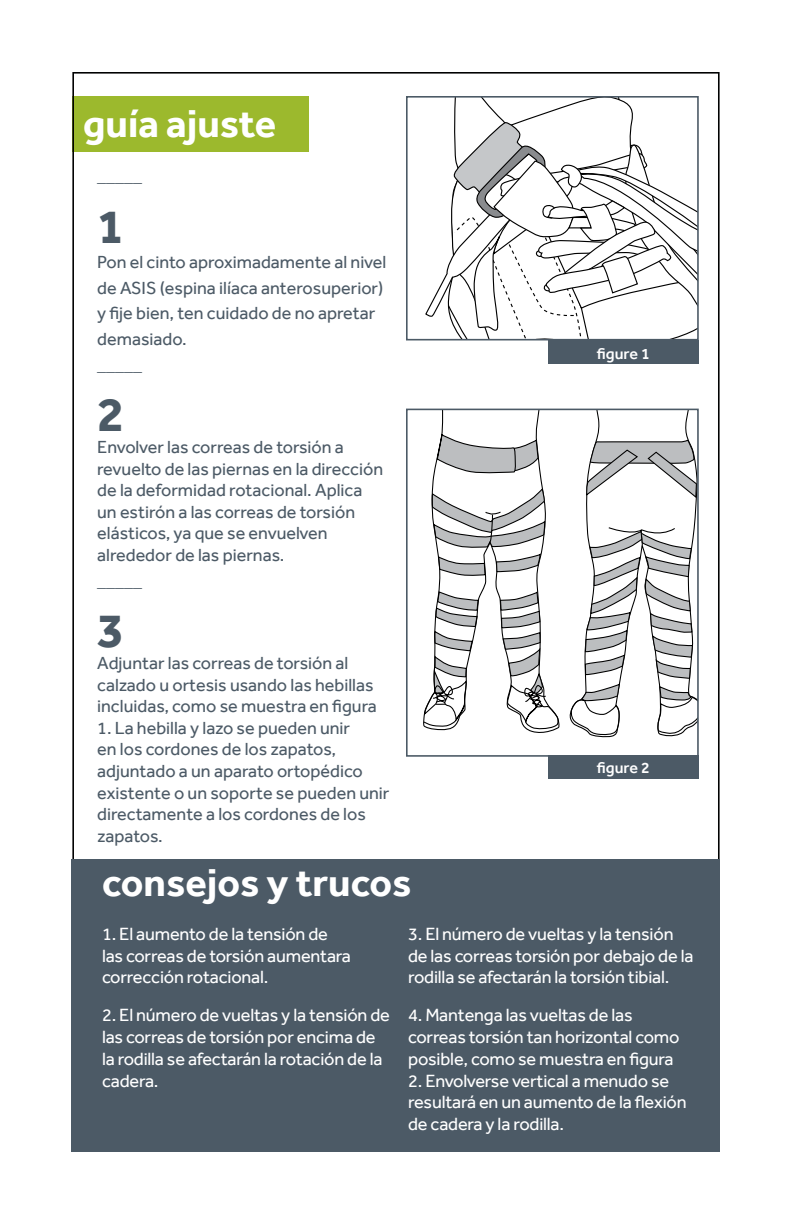
<style>
.page{position:relative;width:792px;height:1224px;background:#fff}
.page>*{position:absolute;margin:0;border:0;box-sizing:border-box;transform-origin:0 0}
.t1{font:700 50px "Effra";color:#4c5a66}
.t2{font:700 40px "Effra";color:#fff}
.t3{font:18.2px/21.8px "Effra";letter-spacing:-.01em;color:#fff}
.t4{font:18px/21.6px "Effra";color:#4c5a66}
.t5{font:500 16px "Effra";color:#fff}
</style>
<div class="page">
<div style="left:72px;top:96px;width:236px;height:55px;background:#9cb92d"></div>
<svg style="left:586px;top:439px;width:110px;height:60px"></svg>
<svg style="left:569px;top:529px;width:127px;height:208px"></svg>
<svg style="left:423px;top:412px;width:124px;height:319px"></svg>
<div style="left:406px;top:409px;width:293px;height:348px;border:2px solid #4c5a66"></div>
<div style="left:71px;top:860px;width:649px;height:292px;background:#4c5a66"></div>
<svg style="left:425px;top:99px;width:271px;height:238px"></svg>
<div style="left:406px;top:96px;width:293px;height:244px;border:2px solid #4c5a66"></div>
<div style="left:548px;top:340px;width:151px;height:24px;background:#4c5a66"></div>
<div style="left:548px;top:755px;width:151px;height:24px;background:#4c5a66"></div>
<h2 class="t2" style="left:83px;top:99px;width:194px">guía ajuste</h2>
<p class="t4" style="left:97px;top:165px;width:46px">_____</p>
<h1 class="t1" style="left:97px;top:196px;width:29px">1</h1>
<p class="t4" style="left:97px;top:249px;width:291px;line-height:25.6px">Pon el cinto aproximadamente al nivel de ASIS (espina ilíaca anterosuperior) y fije bien, ten cuidado de no apretar demasiado.<br>_____</p>
<h1 class="t1" style="left:97px;top:384px;width:29px">2</h1>
<p class="t4" style="left:97px;top:436px;width:288px">Envolver las correas de torsión a revuelto de las piernas en la dirección de la deformidad rotacional. Aplica un estirón a las correas de torsión elásticos, ya que se envuelven alrededor de las piernas.</p>
<p class="t4" style="left:97px;top:570px;width:46px">_____</p>
<h1 class="t1" style="left:97px;top:600px;width:29px">3</h1>
<p class="t4" style="left:97px;top:652px;width:281px">Adjuntar las correas de torsión al calzado u ortesis usando las hebillas incluidas, como se muestra en figura</p>
<p class="t4" style="left:97px;top:717px;width:294px">1. La hebilla y lazo se pueden unir<br>en los cordones de los zapatos, adjuntado a un aparato ortopédico existente o un soporte se pueden unir directamente a los cordones de los zapatos.</p>
<h2 class="t2" style="left:102px;top:858px;width:311px">consejos y trucos</h2>
<p class="t5" style="left:597px;top:344px;width:54px">figure 1</p>
<p class="t5" style="left:597px;top:758px;width:54px">figure 2</p>
<p class="t3" style="left:102px;top:923px;width:251px">1. El aumento de la tensión de las correas de torsión aumentara corrección rotacional.</p>
<p class="t3" style="left:102px;top:1004px;width:289px">2. El número de vueltas y la tensión de las correas de torsión por encima de la rodilla se afectarán la rotación de la cadera.</p>
<p class="t3" style="left:408px;top:923px;width:287px">3. El número de vueltas y la tensión de las correas torsión por debajo de la rodilla se afectarán la torsión tibial.</p>
<p class="t3" style="left:408px;top:1004px;width:273px">4. Mantenga las vueltas de las correas torsión tan horizontal como posible, como se muestra en figura</p>
<p class="t3" style="left:408px;top:1069px;width:280px">2. Envolverse vertical a menudo se resultará en un aumento de la flexión de cadera y la rodilla.</p>
</div>
